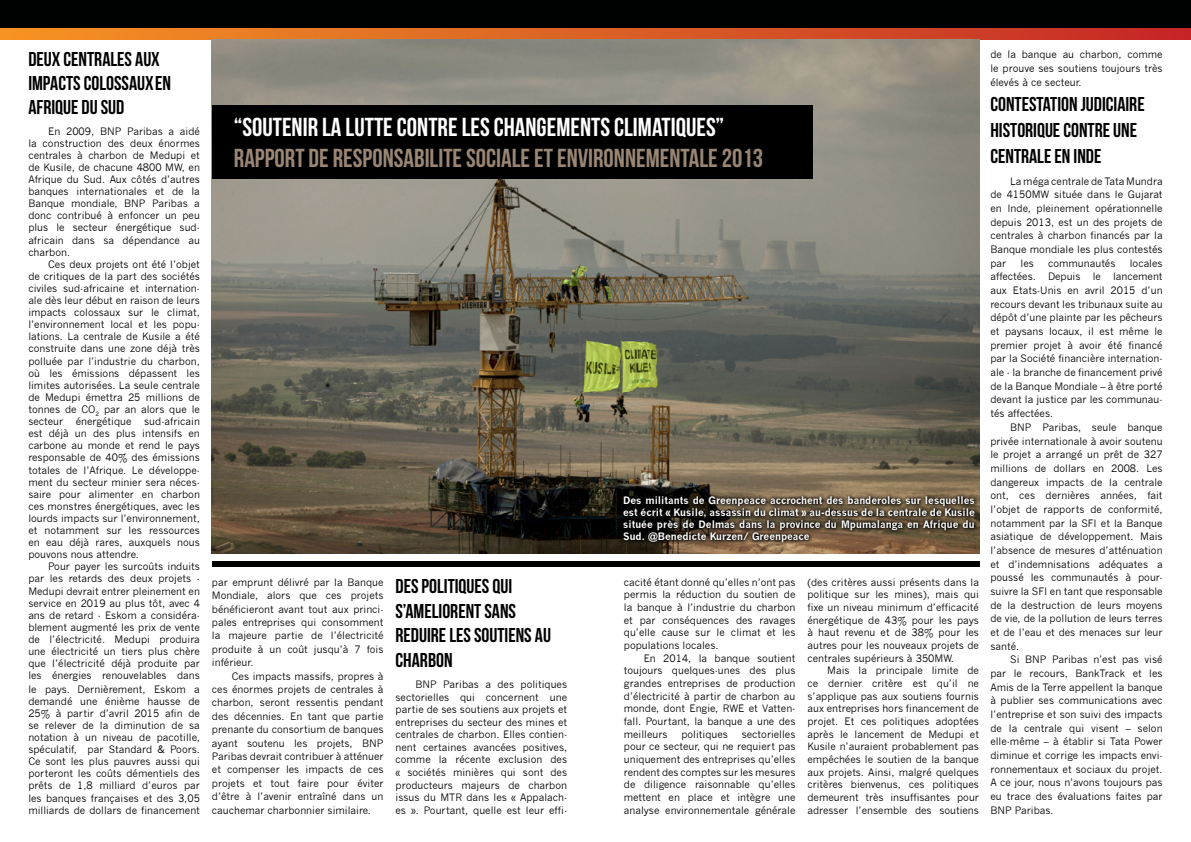
<style>
.page{position:relative;width:1191px;height:842px;background:#fff}
.page>*{position:absolute;margin:0;border:0;box-sizing:border-box;transform-origin:0 0}
.t1{font:26px "Bebas Neue";color:#9a8674}
.t2{font:26px "Bebas Neue";color:#fff}
.t3{font:20px/24.6px "Bebas Neue";color:#000}
.t4{font:10px/12.1px "News Gothic";color:#000;text-align:justify}
.t5{font:700 10px/12px "News Gothic";color:#fff;text-align:justify}
</style>
<div class="page">
<div style="left:0;top:0;width:1191px;height:28px;background:#000101"></div>
<svg style="left:0;top:28px;width:1191px;height:11px;background:#db5f25"></svg>
<img style="left:212px;top:39px;width:767px;height:514px">
<div style="left:212px;top:561px;width:767px;height:6px;background:#000101"></div>
<div style="left:212px;top:105px;width:600px;height:73px;background:#000"></div>
<svg style="left:619px;top:492px;width:360px;height:55px;background:#433626"></svg>
<h2 class="t3" style="left:28px;top:46px;width:9px">DEUX</h2>
<h2 class="t3" style="left:64px;top:46px;width:9px">CENTRALES</h2>
<h2 class="t3" style="left:135px;top:46px;width:10px">AUX</h2>
<h2 class="t3" style="left:28px;top:70px;width:31px">IMPACTS</h2>
<h2 class="t3" style="left:84px;top:70px;width:9px">COLOSSAUX</h2>
<h2 class="t3" style="left:155px;top:70px;width:9px">EN</h2>
<h2 class="t3" style="left:28px;top:95px;width:81px">AFRIQUEDUSUD</h2>
<p class="t4" style="left:28px;top:125px;width:173px;text-indent:20px">En 2009, BNP Paribas a aidé la construction des deux énormes centrales à charbon de Medupi et de Kusile, de chacune 4800 MW, en Afrique du Sud. Aux côtés d’autres banques internationales et de la Banque mondiale, BNP Paribas a donc contribué à enfoncer un peu plus le secteur énergétique sud&shy;africain dans sa dépendance au charbon.</p>
<p class="t4" style="left:28px;top:258px;width:173px;text-indent:20px">Ces deux projets ont été l’objet de critiques de la part des sociétés civiles sud-africaine et internation&shy;ale dès leur début en raison de leurs impacts colossaux sur le climat, l’environnement local et les popu&shy;lations. La centrale de Kusile a été construite dans une zone déjà très polluée par l’industrie du charbon, où les émissions dépassent les limites autorisées. La seule centrale de Medupi émettra 25 millions de tonnes de CO<sub>2</sub> par an alors que le secteur</p>
<p class="t4" style="left:28px;top:415px;width:173px;text-indent:116px">sud-africain est déjà un des plus intensifs en carbone au monde et rend le pays responsable de 40% des émissions totales de l’Afrique. Le développe&shy;ment du secteur minier sera néces&shy;saire pour alimenter en charbon ces monstres énergétiques, avec les lourds impacts sur l’environnement, et notamment sur les ressources en eau déjà rares, auxquels nous pouvons nous attendre.</p>
<p class="t4" style="left:28px;top:561px;width:173px;text-indent:20px">Pour payer les surcoûts induits par les retards des deux projets - Medupi devrait entrer pleinement en service en 2019 au plus tôt, avec 4 ans de retard - Eskom a considéra&shy;blement augmenté les prix de vente de l’électricité. Medupi produira une électricité un tiers plus chère que l’électricité déjà produite par les énergies renouvelables dans</p>
<p class="t4" style="left:28px;top:683px;width:173px">le pays. Dernièrement, Eskom a demandé une énième hausse de 25% à partir d’avril 2015 afin de se relever de la diminution de sa notation à un niveau de pacotille, spéculatif, par Standard &amp; Poors.<br>Ce sont les plus pauvres aussi qui porteront les coûts démentiels des prêts de 1,8 milliard d’euros par les banques françaises et des 3,05 milliards de dollars de financement</p>
<p class="t4" style="left:76px;top:415px;width:57px">énergétique</p>
<h1 class="t2" style="left:234px;top:112px;width:19px">“SOUTENIR</h1>
<h1 class="t2" style="left:322px;top:112px;width:34px">LA LUTTE</h1>
<h1 class="t2" style="left:397px;top:112px;width:11px">CONTRE</h1>
<h1 class="t2" style="left:461px;top:112px;width:44px">LES CHANGE</h1>
<h1 class="t2" style="left:556px;top:112px;width:25px">MENTS</h1>
<h1 class="t2" style="left:614px;top:112px;width:112px">CLIMATIQUES”</h1>
<h1 class="t1" style="left:234px;top:144px;width:149px">RAPPORT DE RESPONSABILITE</h1>
<h1 class="t1" style="left:466px;top:144px;width:10px">SOCIALE</h1>
<h1 class="t1" style="left:534px;top:144px;width:34px">ET ENVIRONNE</h1>
<h1 class="t1" style="left:645px;top:144px;width:25px">MENTALE</h1>
<h1 class="t1" style="left:721px;top:144px;width:43px">2013</h1>
<p class="t4" style="left:212px;top:575px;width:173px;line-height:13.4px">par emprunt délivré par la Banque Mondiale, alors que ces projets bénéficieront avant tout aux princi&shy;pales entreprises qui consomment la majeure partie de l’électricité produite à un coût jusqu’à 7 fois inférieur.</p>
<p class="t4" style="left:212px;top:669px;width:173px;line-height:13.4px;text-indent:20px">Ces impacts massifs, propres à ces énormes projets de centrales à charbon, seront ressentis pendant des décennies. En tant que partie prenante du consortium de banques ayant soutenu les projets, BNP Paribas devrait contribuer à atténuer et compenser les impacts de ces projets et tout faire pour éviter d’être à l’avenir entraîné dans un cauchemar charbonnier similaire.</p>
<h2 class="t3" style="left:395px;top:574px;width:111px">DES POLITIQUES QUI<br>S’AMELIORENT</h2>
<h2 class="t3" style="left:484px;top:598px;width:9px">SANS</h2>
<h2 class="t3" style="left:395px;top:623px;width:9px">REDUIRE</h2>
<h2 class="t3" style="left:449px;top:623px;width:33px">LES SOUTIENS</h2>
<h2 class="t3" style="left:535px;top:623px;width:9px">AU</h2>
<h2 class="t3" style="left:395px;top:647px;width:9px">CHARBON</h2>
<p class="t4" style="left:395px;top:678px;width:173px;line-height:12.6px;text-indent:20px">BNP Paribas a des politiques sectorielles qui concernent une partie de ses soutiens aux projets et entreprises du secteur des mines et centrales de charbon. Elles contien&shy;nent certaines avancées positives, comme la récente exclusion des « sociétés minières qui sont des producteurs majeurs de charbon issus du MTR dans les « Appalach&shy;es ». Pourtant, quelle est leur effi-</p>
<p class="t5" style="left:623px;top:494px;width:353px">Des militants de Greenpeace accrochent des banderoles sur lesquelles est écrit « Kusile, assassin du climat » au-dessus de la centrale de Kusile située près de Delmas dans la province du Mpumalanga en Afrique du Sud. @Benedicte Kurzen/ Greenpeace</p>
<p class="t4" style="left:624px;top:576px;width:173px;line-height:12.7px">cacité étant donné qu’elles n’ont pas permis la réduction du soutien de la banque à l’industrie du charbon et par conséquences des ravages qu’elle cause sur le climat et les populations locales.</p>
<p class="t4" style="left:624px;top:652px;width:173px;line-height:12.7px;text-indent:20px">En 2014, la banque soutient toujours quelques-unes des plus grandes entreprises de production d’électricité à partir de charbon au monde, dont Engie, RWE et Vatten&shy;fall. Pourtant, la banque a une des meilleurs</p>
<p class="t4" style="left:624px;top:728px;width:173px;line-height:12.7px;text-indent:118px">sectorielles pour ce secteur, qui ne requiert pas uniquement des entreprises qu’elles rendent des comptes sur les mesures de diligence raisonnable qu’elles mettent en place et intègre une analyse environnementale générale</p>
<p class="t4" style="left:681px;top:728px;width:48px">politiques</p>
<p class="t4" style="left:807px;top:576px;width:173px;line-height:12.7px">(des critères aussi présents dans la politique sur les mines), mais qui fixe un niveau minimum d’efficacité énergétique de 43% pour les pays à haut revenu et de 38% pour les autres pour les nouveaux projets de centrales supérieurs à 350MW.</p>
<p class="t4" style="left:807px;top:664px;width:173px;line-height:12.7px;text-indent:20px">Mais la principale limite de ce dernier critère est qu’il ne s’applique pas aux soutiens fournis aux entreprises hors financement de projet. Et ces politiques adoptées après le lancement de Medupi et Kusile n’auraient probablement pas empêchées le soutien de la banque aux projets. Ainsi, malgré quelques critères bienvenus, ces politiques demeurent très insuffisantes pour adresser l’ensemble des soutiens</p>
<p class="t4" style="left:990px;top:48px;width:174px;line-height:13.7px">de la banque au charbon, comme le prouve ses soutiens toujours très élevés à ce secteur.</p>
<h2 class="t3" style="left:990px;top:92px;width:9px">CONTESTATION</h2>
<h2 class="t3" style="left:1080px;top:92px;width:13px">JUDICIAIRE</h2>
<h2 class="t3" style="left:990px;top:117px;width:8px">HISTORI</h2>
<h2 class="t3" style="left:1037px;top:117px;width:35px">QUE CONTRE</h2>
<h2 class="t3" style="left:1113px;top:117px;width:9px">UNE</h2>
<h2 class="t3" style="left:990px;top:143px;width:9px">CENTRALE</h2>
<h2 class="t3" style="left:1054px;top:143px;width:27px">EN INDE</h2>
<p class="t4" style="left:990px;top:174px;width:174px;line-height:13.7px;text-indent:20px">La méga centrale de Tata Mundra de 4150MW située dans le Gujarat en Inde, pleinement opérationnelle depuis 2013, est un des projets de centrales à charbon financés par la Banque mondiale les plus contestés par</p>
<p class="t4" style="left:990px;top:256px;width:174px;line-height:13.7px;text-indent:139px">locales affectées. Depuis le lancement aux Etats-Unis en avril 2015 d’un recours devant les tribunaux suite au dépôt d’une plainte par les pêcheurs et paysans locaux, il est même le premier projet à avoir été financé par la Société financière internation&shy;ale - la branche de financement privé de la Banque Mondiale – à être porté devant la justice par les communau&shy;tés affectées.</p>
<p class="t4" style="left:990px;top:420px;width:174px;line-height:13.7px;text-indent:20px">BNP Paribas, seule banque privée internationale à avoir soutenu le projet a arrangé un prêt de 327 millions de dollars en 2008. Les dangereux impacts de la centrale ont, ces dernières années, fait l’objet de rapports de conformité, notamment par la SFI et la Banque asiatique de développement. Mais l’absence de mesures d’atténuation et d’indemnisations adéquates a poussé les communautés à pour&shy;suivre la SFI en tant que responsable de la destruction de leurs moyens de vie, de la pollution de leurs terres et de l’eau et des menaces sur leur santé.</p>
<p class="t4" style="left:990px;top:653px;width:174px;line-height:13.7px;text-indent:20px">Si BNP Paribas n’est pas visé par le recours, BankTrack et les Amis de la Terre appellent la banque à publier ses communications avec l’entreprise et son suivi des impacts de la centrale qui visent – selon elle-même – à établir si Tata Power diminue et corrige les impacts envi&shy;ronnementaux et sociaux du projet.<br>A ce jour, nous n’avons toujours pas eu trace des évaluations faites par BNP Paribas.</p>
<p class="t4" style="left:1020px;top:257px;width:15px">les</p>
<p class="t4" style="left:1048px;top:257px;width:69px">communautés</p>
</div>
